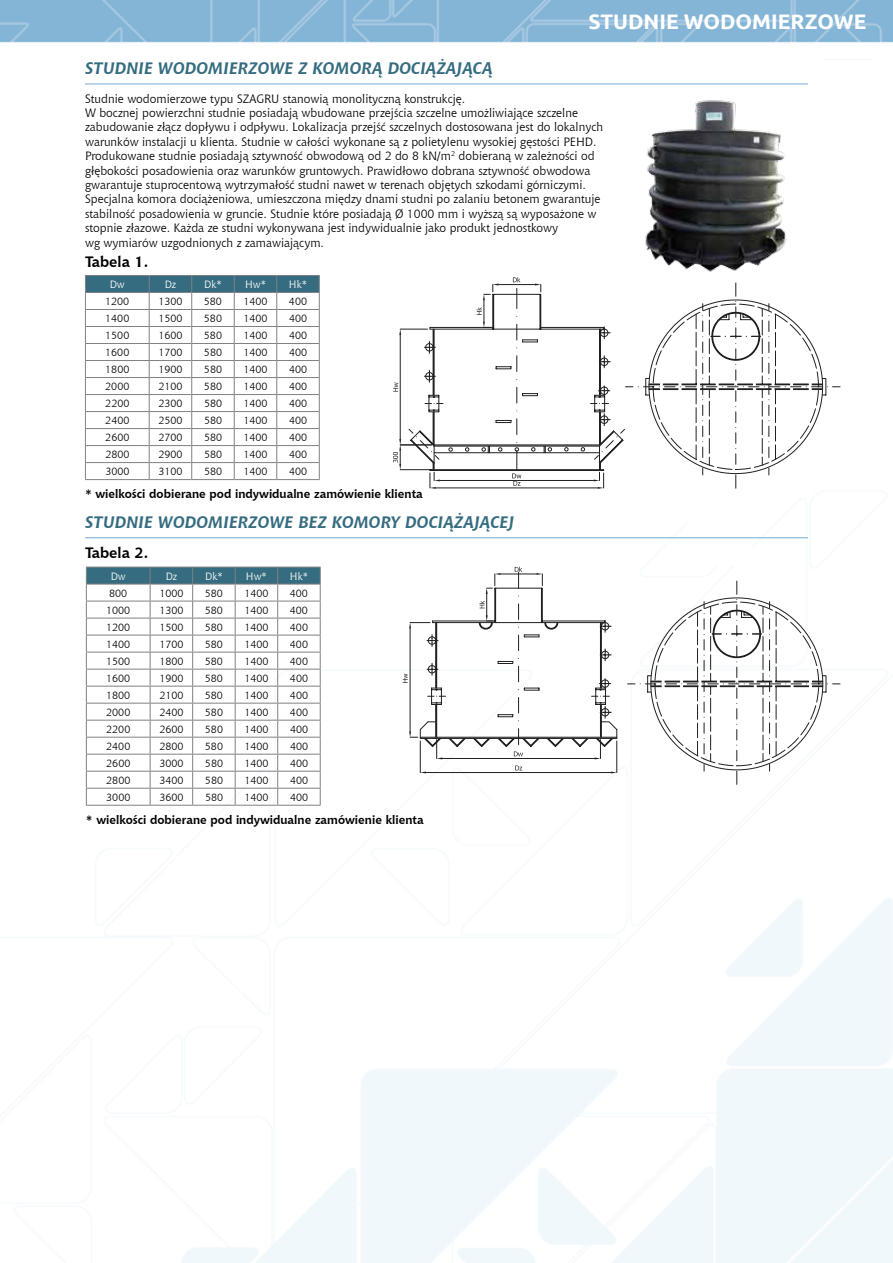
<style>
.page{position:relative;width:893px;height:1263px;background:#fff}
.page>*{position:absolute;margin:0;border:0;box-sizing:border-box;transform-origin:0 0}
.t1{font:700 21px "Ubuntu";color:#fff}
.t2{font:italic 700 16.5px "Chianti BT";color:#356c80}
.t3{font:700 15px "Chianti BT";color:#000}
.t4{font:12px/14.4px "Chianti BT";color:#000}
.t5{font:700 12px "Chianti BT";color:#000}
.t6{font:10.5px "Chianti BT";color:#000}
.t7{font:10.5px "Chianti BT";color:#fff}
</style>
<div class="page">
<img style="left:0;top:0;width:893px;height:1263px">
<div style="left:689px;top:493px;width:63px;height:73px;background:#fff"></div>
<div style="left:816px;top:60px;width:77px;height:73px;background:#fff"></div>
<hr style="left:85px;top:83px;width:723px;height:1px;background:#84b5d6">
<hr style="left:85px;top:537px;width:723px;height:1px;background:#84b5d6">
<img style="left:626px;top:94px;width:182px;height:183px">
<svg style="left:393px;top:277px;width:447px;height:212px"></svg>
<svg style="left:403px;top:567px;width:437px;height:218px"></svg>
<hr style="left:85px;top:479px;width:64px;height:1px;background:#818084">
<hr style="left:149px;top:479px;width:43px;height:1px;background:#818084">
<hr style="left:192px;top:479px;width:42px;height:1px;background:#818084">
<hr style="left:234px;top:479px;width:43px;height:1px;background:#818084">
<svg style="left:85px;top:275px;width:235px;height:204px"></svg>
<hr style="left:277px;top:479px;width:43px;height:1px;background:#818084">
<hr style="left:86px;top:805px;width:64px;height:1px;background:#818084">
<hr style="left:150px;top:805px;width:43px;height:1px;background:#818084">
<hr style="left:193px;top:805px;width:42px;height:1px;background:#818084">
<hr style="left:235px;top:805px;width:43px;height:1px;background:#818084">
<svg style="left:86px;top:567px;width:235px;height:238px"></svg>
<hr style="left:278px;top:805px;width:43px;height:1px;background:#818084">
<h2 class="t2" style="left:85px;top:56px;width:409px">STUDNIE WODOMIERZOWE Z KOMORĄ DOCIĄŻAJĄCĄ</h2>
<h1 class="t1" style="left:589px;top:9px;width:279px">STUDNIE WODOMIERZOWE</h1>
<p class="t4" style="left:85px;top:91px;width:520px">Studnie wodomierzowe typu SZAGRU stanowią monolityczną konstrukcję.<br>W bocznej powierzchni studnie posiadają wbudowane przejścia szczelne umożliwiające szczelne zabudowanie złącz dopływu i odpływu. Lokalizacja przejść szczelnych dostosowana jest do lokalnych warunków instalacji u klienta. Studnie w całości wykonane są z polietylenu wysokiej gęstości PEHD.<br>Produkowane studnie posiadają sztywność obwodową od 2 do 8 kN/m<sup>2</sup> dobieraną w zależności od głębokości posadowienia oraz warunków gruntowych. Prawidłowo dobrana sztywność obwodowa gwarantuje stuprocentową wytrzymałość studni nawet w terenach objętych szkodami górniczymi.<br>Specjalna komora dociążeniowa, umieszczona między dnami studni po zalaniu betonem gwarantuje stabilność posadowienia w gruncie. Studnie które posiadają Ø 1000 mm i wyższą są wyposażone w stopnie złazowe. Każda ze studni wykonywana jest indywidualnie jako produkt jednostkowy<br>wg wymiarów uzgodnionych z zamawiającym.</p>
<p class="t3" style="left:85px;top:251px;width:65px">Tabela 1.</p>
<p class="t7" style="left:110px;top:277px;width:17px">Dw</p>
<p class="t7" style="left:165px;top:277px;width:13px">Dz</p>
<p class="t7" style="left:204px;top:277px;width:19px">Dk*</p>
<p class="t7" style="left:245px;top:277px;width:22px">Hw*</p>
<p class="t7" style="left:289px;top:277px;width:20px">Hk*</p>
<p class="t6" style="left:105px;top:294px;width:26px">1200</p>
<p class="t6" style="left:158px;top:294px;width:26px">1300</p>
<p class="t6" style="left:204px;top:294px;width:20px">580</p>
<p class="t6" style="left:243px;top:294px;width:26px">1400</p>
<p class="t6" style="left:289px;top:294px;width:20px">400</p>
<p class="t6" style="left:105px;top:311px;width:26px">1400</p>
<p class="t6" style="left:158px;top:311px;width:26px">1500</p>
<p class="t6" style="left:204px;top:311px;width:20px">580</p>
<p class="t6" style="left:243px;top:311px;width:26px">1400</p>
<p class="t6" style="left:289px;top:311px;width:20px">400</p>
<p class="t6" style="left:105px;top:328px;width:26px">1500</p>
<p class="t6" style="left:158px;top:328px;width:26px">1600</p>
<p class="t6" style="left:204px;top:328px;width:20px">580</p>
<p class="t6" style="left:243px;top:328px;width:26px">1400</p>
<p class="t6" style="left:289px;top:328px;width:20px">400</p>
<p class="t6" style="left:105px;top:345px;width:26px">1600</p>
<p class="t6" style="left:158px;top:345px;width:26px">1700</p>
<p class="t6" style="left:204px;top:345px;width:20px">580</p>
<p class="t6" style="left:243px;top:345px;width:26px">1400</p>
<p class="t6" style="left:289px;top:345px;width:20px">400</p>
<p class="t6" style="left:105px;top:362px;width:26px">1800</p>
<p class="t6" style="left:158px;top:362px;width:26px">1900</p>
<p class="t6" style="left:204px;top:362px;width:20px">580</p>
<p class="t6" style="left:243px;top:362px;width:26px">1400</p>
<p class="t6" style="left:289px;top:362px;width:20px">400</p>
<p class="t6" style="left:105px;top:379px;width:26px">2000</p>
<p class="t6" style="left:158px;top:379px;width:26px">2100</p>
<p class="t6" style="left:204px;top:379px;width:20px">580</p>
<p class="t6" style="left:243px;top:379px;width:26px">1400</p>
<p class="t6" style="left:289px;top:379px;width:20px">400</p>
<p class="t6" style="left:105px;top:396px;width:26px">2200</p>
<p class="t6" style="left:158px;top:396px;width:26px">2300</p>
<p class="t6" style="left:204px;top:396px;width:20px">580</p>
<p class="t6" style="left:243px;top:396px;width:26px">1400</p>
<p class="t6" style="left:289px;top:396px;width:20px">400</p>
<p class="t6" style="left:105px;top:413px;width:26px">2400</p>
<p class="t6" style="left:158px;top:413px;width:26px">2500</p>
<p class="t6" style="left:204px;top:413px;width:20px">580</p>
<p class="t6" style="left:243px;top:413px;width:26px">1400</p>
<p class="t6" style="left:289px;top:413px;width:20px">400</p>
<p class="t6" style="left:105px;top:430px;width:26px">2600</p>
<p class="t6" style="left:158px;top:430px;width:26px">2700</p>
<p class="t6" style="left:204px;top:430px;width:20px">580</p>
<p class="t6" style="left:244px;top:430px;width:26px">1400</p>
<p class="t6" style="left:289px;top:430px;width:20px">400</p>
<p class="t6" style="left:105px;top:447px;width:26px">2800</p>
<p class="t6" style="left:158px;top:447px;width:26px">2900</p>
<p class="t6" style="left:204px;top:447px;width:20px">580</p>
<p class="t6" style="left:244px;top:447px;width:26px">1400</p>
<p class="t6" style="left:289px;top:447px;width:20px">400</p>
<p class="t6" style="left:105px;top:464px;width:26px">3000</p>
<p class="t6" style="left:158px;top:464px;width:26px">3100</p>
<p class="t6" style="left:204px;top:464px;width:20px">580</p>
<p class="t6" style="left:244px;top:464px;width:26px">1400</p>
<p class="t6" style="left:289px;top:464px;width:20px">400</p>
<p class="t5" style="left:85px;top:485px;width:339px">* wielkości dobierane pod indywidualne zamówienie klienta</p>
<h2 class="t2" style="left:85px;top:510px;width:431px">STUDNIE WODOMIERZOWE BEZ KOMORY DOCIĄŻAJĄCEJ</h2>
<p class="t3" style="left:85px;top:542px;width:65px">Tabela 2.</p>
<p class="t7" style="left:111px;top:569px;width:17px">Dw</p>
<p class="t7" style="left:166px;top:569px;width:13px">Dz</p>
<p class="t7" style="left:205px;top:569px;width:19px">Dk*</p>
<p class="t7" style="left:246px;top:569px;width:22px">Hw*</p>
<p class="t7" style="left:290px;top:569px;width:20px">Hk*</p>
<p class="t6" style="left:109px;top:586px;width:20px">800</p>
<p class="t6" style="left:159px;top:586px;width:26px">1000</p>
<p class="t6" style="left:205px;top:586px;width:20px">580</p>
<p class="t6" style="left:244px;top:586px;width:26px">1400</p>
<p class="t6" style="left:290px;top:586px;width:20px">400</p>
<p class="t6" style="left:106px;top:603px;width:26px">1000</p>
<p class="t6" style="left:159px;top:603px;width:26px">1300</p>
<p class="t6" style="left:205px;top:603px;width:20px">580</p>
<p class="t6" style="left:244px;top:603px;width:26px">1400</p>
<p class="t6" style="left:290px;top:603px;width:20px">400</p>
<p class="t6" style="left:106px;top:620px;width:26px">1200</p>
<p class="t6" style="left:159px;top:620px;width:26px">1500</p>
<p class="t6" style="left:205px;top:620px;width:20px">580</p>
<p class="t6" style="left:244px;top:620px;width:26px">1400</p>
<p class="t6" style="left:290px;top:620px;width:20px">400</p>
<p class="t6" style="left:106px;top:637px;width:26px">1400</p>
<p class="t6" style="left:159px;top:637px;width:26px">1700</p>
<p class="t6" style="left:205px;top:637px;width:20px">580</p>
<p class="t6" style="left:244px;top:637px;width:26px">1400</p>
<p class="t6" style="left:290px;top:637px;width:20px">400</p>
<p class="t6" style="left:106px;top:654px;width:26px">1500</p>
<p class="t6" style="left:159px;top:654px;width:26px">1800</p>
<p class="t6" style="left:205px;top:654px;width:20px">580</p>
<p class="t6" style="left:244px;top:654px;width:26px">1400</p>
<p class="t6" style="left:290px;top:654px;width:20px">400</p>
<p class="t6" style="left:106px;top:671px;width:26px">1600</p>
<p class="t6" style="left:159px;top:671px;width:26px">1900</p>
<p class="t6" style="left:205px;top:671px;width:20px">580</p>
<p class="t6" style="left:244px;top:671px;width:26px">1400</p>
<p class="t6" style="left:290px;top:671px;width:20px">400</p>
<p class="t6" style="left:106px;top:688px;width:26px">1800</p>
<p class="t6" style="left:159px;top:688px;width:26px">2100</p>
<p class="t6" style="left:205px;top:688px;width:20px">580</p>
<p class="t6" style="left:244px;top:688px;width:26px">1400</p>
<p class="t6" style="left:290px;top:688px;width:20px">400</p>
<p class="t6" style="left:106px;top:705px;width:26px">2000</p>
<p class="t6" style="left:159px;top:705px;width:26px">2400</p>
<p class="t6" style="left:205px;top:705px;width:20px">580</p>
<p class="t6" style="left:244px;top:705px;width:26px">1400</p>
<p class="t6" style="left:290px;top:705px;width:20px">400</p>
<p class="t6" style="left:106px;top:722px;width:26px">2200</p>
<p class="t6" style="left:159px;top:722px;width:26px">2600</p>
<p class="t6" style="left:205px;top:722px;width:20px">580</p>
<p class="t6" style="left:244px;top:722px;width:26px">1400</p>
<p class="t6" style="left:290px;top:722px;width:20px">400</p>
<p class="t6" style="left:106px;top:739px;width:26px">2400</p>
<p class="t6" style="left:159px;top:739px;width:26px">2800</p>
<p class="t6" style="left:205px;top:739px;width:20px">580</p>
<p class="t6" style="left:244px;top:739px;width:26px">1400</p>
<p class="t6" style="left:290px;top:739px;width:20px">400</p>
<p class="t6" style="left:106px;top:756px;width:26px">2600</p>
<p class="t6" style="left:159px;top:756px;width:26px">3000</p>
<p class="t6" style="left:205px;top:756px;width:20px">580</p>
<p class="t6" style="left:244px;top:756px;width:26px">1400</p>
<p class="t6" style="left:290px;top:756px;width:20px">400</p>
<p class="t6" style="left:106px;top:773px;width:26px">2800</p>
<p class="t6" style="left:159px;top:773px;width:26px">3400</p>
<p class="t6" style="left:205px;top:773px;width:20px">580</p>
<p class="t6" style="left:244px;top:773px;width:26px">1400</p>
<p class="t6" style="left:290px;top:773px;width:20px">400</p>
<p class="t6" style="left:106px;top:790px;width:26px">3000</p>
<p class="t6" style="left:159px;top:790px;width:26px">3600</p>
<p class="t6" style="left:205px;top:790px;width:20px">580</p>
<p class="t6" style="left:244px;top:790px;width:26px">1400</p>
<p class="t6" style="left:290px;top:790px;width:20px">400</p>
<p class="t5" style="left:86px;top:811px;width:339px">* wielkości dobierane pod indywidualne zamówienie klienta</p>
</div>
